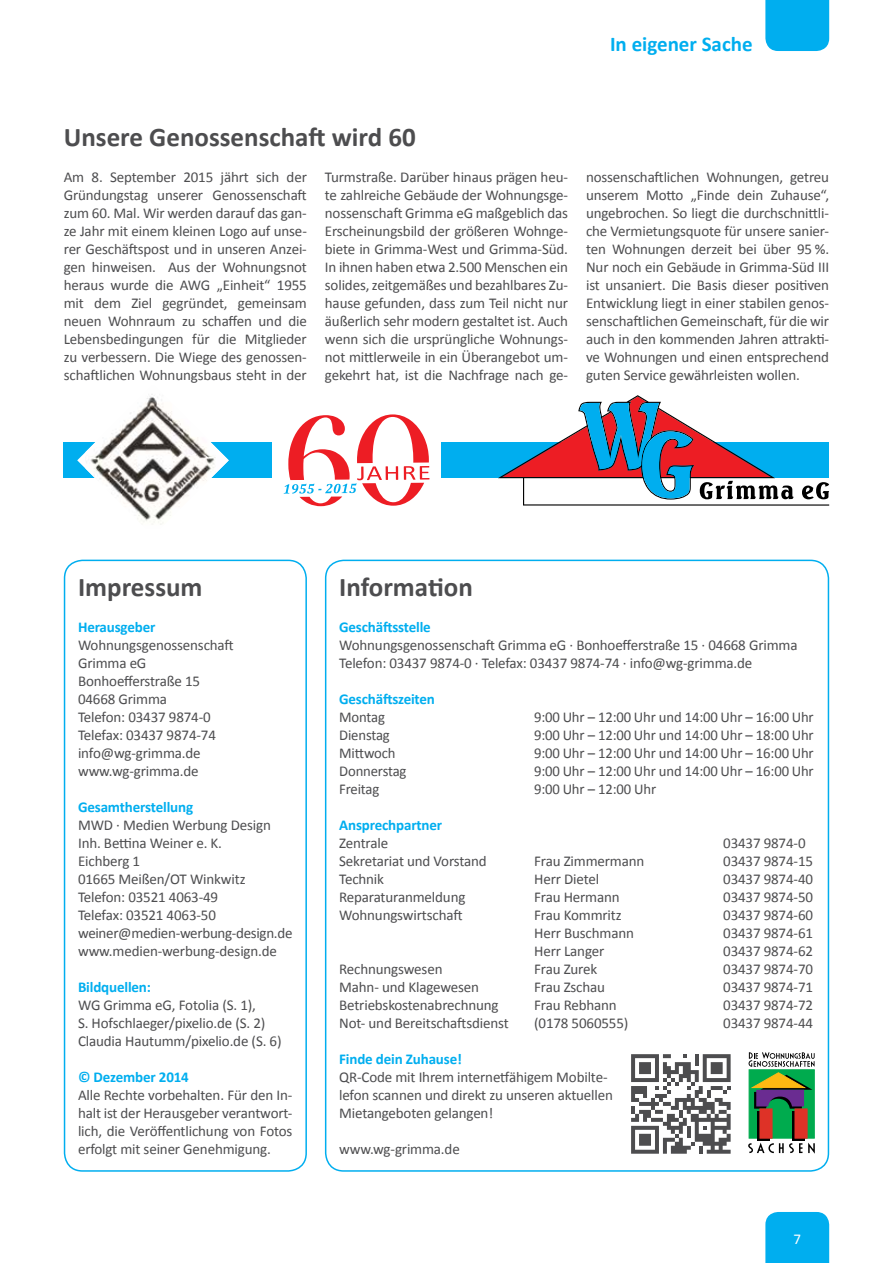
<style>
.page{position:relative;width:893px;height:1263px;background:#fff}
.page>*{position:absolute;margin:0;border:0;box-sizing:border-box;transform-origin:0 0}
.t1{font:700 27px "Calibri";color:#4d4d4f}
.t2{font:700 21px "Calibri";color:#00aeef}
.t3{font:15px/18px "Calibri";letter-spacing:-.01em;color:#4d4d4f}
.t4{font:700 15px "Calibri";letter-spacing:-.01em;color:#00aeef}
.t5{font:15px "Calibri";color:#fff}
</style>
<div class="page">
<div style="left:765px;top:1212px;width:64px;height:51px;background:#00aeef"></div>
<div style="left:765px;top:0;width:64px;height:51px;background:#00aeef"></div>
<div style="left:64px;top:560px;width:243px;height:612px;border:2px solid #00aeef;border-radius:18px"></div>
<div style="left:325px;top:560px;width:504px;height:612px;border:2px solid #00aeef;border-radius:18px"></div>
<svg style="left:631px;top:1054px;width:100px;height:100px"></svg>
<div style="left:749px;top:1069px;width:66px;height:69px;background:#00ab4e;border:1px solid #00ab4e"></div>
<svg style="left:792px;top:1111px;width:12px;height:30px"></svg>
<svg style="left:757px;top:1111px;width:12px;height:30px"></svg>
<svg style="left:748px;top:1052px;width:67px;height:57px"></svg>
<div style="left:760px;top:1109px;width:12px;height:29px;background:#de3227"></div>
<div style="left:795px;top:1109px;width:12px;height:29px;background:#de3227"></div>
<svg style="left:748px;top:1142px;width:54px;height:11px"></svg>
<svg style="left:808px;top:1142px;width:7px;height:12px"></svg>
<div style="left:64px;top:442px;width:765px;height:36px;background:#00aeef"></div>
<div style="left:272px;top:399px;width:169px;height:123px;background:#fff"></div>
<img style="left:85px;top:394px;width:144px;height:131px">
<svg style="left:498px;top:395px;width:331px;height:111px"></svg>
<svg style="left:284px;top:414px;width:145px;height:92px"></svg>
<h1 class="t1" style="left:64px;top:119px;width:353px">Unsere Genossenschaft wird 60</h1>
<h2 class="t2" style="left:610px;top:31px;width:144px">In eigener Sache</h2>
<p class="t3" style="left:64px;top:168px;width:245px;text-align:justify">Am 8. September 2015 jährt sich der Gründungstag unserer Genossenschaft zum 60. Mal. Wir werden darauf das gan&shy;ze Jahr mit einem kleinen Logo auf unse&shy;rer Geschäftspost und in unseren Anzei&shy;gen hinweisen. Aus der Wohnungsnot heraus wurde die AWG „Einheit“ 1955 mit dem Ziel gegründet, gemeinsam neuen Wohnraum zu schaffen und die Lebensbedingungen für die Mitglieder zu verbessern. Die Wiege des genossen&shy;schaftlichen Wohnungsbaus steht in der</p>
<p class="t3" style="left:325px;top:168px;width:245px;text-align:justify">Turmstraße. Darüber hinaus prägen heu&shy;te zahlreiche Gebäude der Wohnungsge&shy;nossenschaft Grimma eG maßgeblich das Erscheinungsbild der größeren Wohnge&shy;biete in Grimma-West und Grimma-Süd.<br>In ihnen haben etwa 2.500 Menschen ein solides, zeitgemäßes und bezahlbares Zu&shy;hause gefunden, dass zum Teil nicht nur äußerlich sehr modern gestaltet ist. Auch wenn sich die ursprüngliche Wohnungs&shy;not mittlerweile in ein Überangebot um&shy;gekehrt hat, ist die Nachfrage nach ge-</p>
<p class="t3" style="left:586px;top:168px;width:245px;text-align:justify">nossenschaftlichen Wohnungen, getreu unserem Motto „Finde dein Zuhause“, ungebrochen. So liegt die durchschnittli&shy;che Vermietungsquote für unsere sanier&shy;ten Wohnungen derzeit bei über 95 %.<br>Nur noch ein Gebäude in Grimma-Süd III ist unsaniert. Die Basis dieser positiven Entwicklung liegt in einer stabilen genos&shy;senschaftlichen Gemeinschaft, für die wir auch in den kommenden Jahren attrakti&shy;ve Wohnungen und einen entsprechend guten Service gewährleisten wollen.</p>
<h1 class="t1" style="left:78px;top:569px;width:126px">Impressum</h1>
<p class="t4" style="left:78px;top:617px;width:79px">Herausgeber</p>
<p class="t3" style="left:78px;top:636px;width:157px">Wohnungsgenossenschaft<br>Grimma eG<br>Bonhoefferstraße 15<br>04668 Grimma<br>Telefon: 03437 9874-0<br>Telefax: 03437 9874-74 info@wg-grimma.de www.wg-grimma.de</p>
<p class="t4" style="left:78px;top:797px;width:117px">Gesamtherstellung</p>
<p class="t3" style="left:78px;top:816px;width:216px">MWD ∙ Medien Werbung Design<br>Inh. Bettina Weiner e. K.<br>Eichberg 1<br>01665 Meißen/OT Winkwitz<br>Telefon: 03521 4063-49<br>Telefax: 03521 4063-50 weiner@medien-werbung-design.de www.medien-werbung-design.de</p>
<p class="t4" style="left:78px;top:977px;width:74px">Bildquellen:</p>
<p class="t3" style="left:78px;top:996px;width:205px">WG Grimma eG, Fotolia (S. 1),<br>S. Hofschlaeger/pixelio.de (S. 2)<br>Claudia Hautumm/pixelio.de (S. 6)</p>
<p class="t4" style="left:78px;top:1067px;width:112px">© Dezember 2014</p>
<p class="t3" style="left:78px;top:1086px;width:216px;text-align:justify">Alle Rechte vorbehalten. Für den In&shy;halt ist der Herausgeber verantwort&shy;lich, die Veröffentlichung von Fotos erfolgt mit seiner Genehmigung.</p>
<h1 class="t1" style="left:339px;top:569px;width:135px">Information</h1>
<p class="t4" style="left:339px;top:617px;width:93px">Geschäftsstelle</p>
<p class="t3" style="left:339px;top:636px;width:460px">Wohnungsgenossenschaft Grimma eG ∙ Bonhoefferstraße 15 ∙ 04668 Grimma<br>Telefon: 03437 9874-0 ∙ Telefax: 03437 9874-74 ∙ info@wg-grimma.de</p>
<p class="t4" style="left:339px;top:689px;width:97px">Geschäftszeiten</p>
<p class="t3" style="left:339px;top:708px;width:47px">Montag</p>
<p class="t3" style="left:534px;top:708px;width:281px">9:00 Uhr – 12:00 Uhr und 14:00 Uhr – 16:00 Uhr</p>
<p class="t3" style="left:339px;top:726px;width:52px">Dienstag</p>
<p class="t3" style="left:534px;top:726px;width:281px">9:00 Uhr – 12:00 Uhr und 14:00 Uhr – 18:00 Uhr</p>
<p class="t3" style="left:339px;top:744px;width:58px">Mittwoch</p>
<p class="t3" style="left:534px;top:744px;width:281px">9:00 Uhr – 12:00 Uhr und 14:00 Uhr – 16:00 Uhr</p>
<p class="t3" style="left:339px;top:762px;width:69px">Donnerstag</p>
<p class="t3" style="left:534px;top:762px;width:281px">9:00 Uhr – 12:00 Uhr und 14:00 Uhr – 16:00 Uhr</p>
<p class="t3" style="left:339px;top:780px;width:42px">Freitag</p>
<p class="t3" style="left:534px;top:780px;width:124px">9:00 Uhr – 12:00 Uhr</p>
<p class="t4" style="left:339px;top:815px;width:105px">Ansprechpartner</p>
<p class="t3" style="left:339px;top:834px;width:50px">Zentrale</p>
<p class="t3" style="left:723px;top:834px;width:84px">03437 9874-0</p>
<p class="t3" style="left:339px;top:852px;width:149px">Sekretariat und Vorstand</p>
<p class="t3" style="left:534px;top:852px;width:112px">Frau Zimmermann</p>
<p class="t3" style="left:723px;top:852px;width:91px">03437 9874-15</p>
<p class="t3" style="left:339px;top:870px;width:46px">Technik</p>
<p class="t3" style="left:534px;top:870px;width:66px">Herr Dietel</p>
<p class="t3" style="left:723px;top:870px;width:91px">03437 9874-40</p>
<p class="t3" style="left:339px;top:888px;width:128px">Reparaturanmeldung</p>
<p class="t3" style="left:534px;top:888px;width:87px">Frau Hermann</p>
<p class="t3" style="left:723px;top:888px;width:91px">03437 9874-50</p>
<p class="t3" style="left:339px;top:906px;width:125px">Wohnungswirtschaft</p>
<p class="t3" style="left:534px;top:906px;width:89px">Frau Kommritz</p>
<p class="t3" style="left:723px;top:906px;width:91px">03437 9874-60</p>
<p class="t3" style="left:534px;top:924px;width:101px">Herr Buschmann</p>
<p class="t3" style="left:723px;top:924px;width:91px">03437 9874-61</p>
<p class="t3" style="left:534px;top:942px;width:72px">Herr Langer</p>
<p class="t3" style="left:723px;top:942px;width:91px">03437 9874-62</p>
<p class="t3" style="left:339px;top:960px;width:105px">Rechnungswesen</p>
<p class="t3" style="left:534px;top:960px;width:65px">Frau Zurek</p>
<p class="t3" style="left:723px;top:960px;width:91px">03437 9874-70</p>
<p class="t3" style="left:339px;top:978px;width:141px">Mahn- und Klagewesen</p>
<p class="t3" style="left:534px;top:978px;width:72px">Frau Zschau</p>
<p class="t3" style="left:723px;top:978px;width:91px">03437 9874-71</p>
<p class="t3" style="left:339px;top:996px;width:161px">Betriebskostenabrechnung</p>
<p class="t3" style="left:534px;top:996px;width:84px">Frau Rebhann</p>
<p class="t3" style="left:723px;top:996px;width:91px">03437 9874-72</p>
<p class="t3" style="left:339px;top:1014px;width:171px">Not- und Bereitschaftsdienst</p>
<p class="t3" style="left:534px;top:1014px;width:96px">(0178 5060555)</p>
<p class="t3" style="left:723px;top:1014px;width:91px">03437 9874-44</p>
<p class="t4" style="left:339px;top:1049px;width:124px">Finde dein Zuhause!</p>
<p class="t3" style="left:339px;top:1068px;width:275px">QR-Code mit Ihrem internetfähigem Mobilte&shy;lefon scannen und direkt zu unseren aktuellen<br>Mietangeboten gelangen!</p>
<p class="t3" style="left:339px;top:1140px;width:122px">www.wg-grimma.de</p>
<p class="t5" style="left:794px;top:1229px;width:9px">7</p>
</div>
